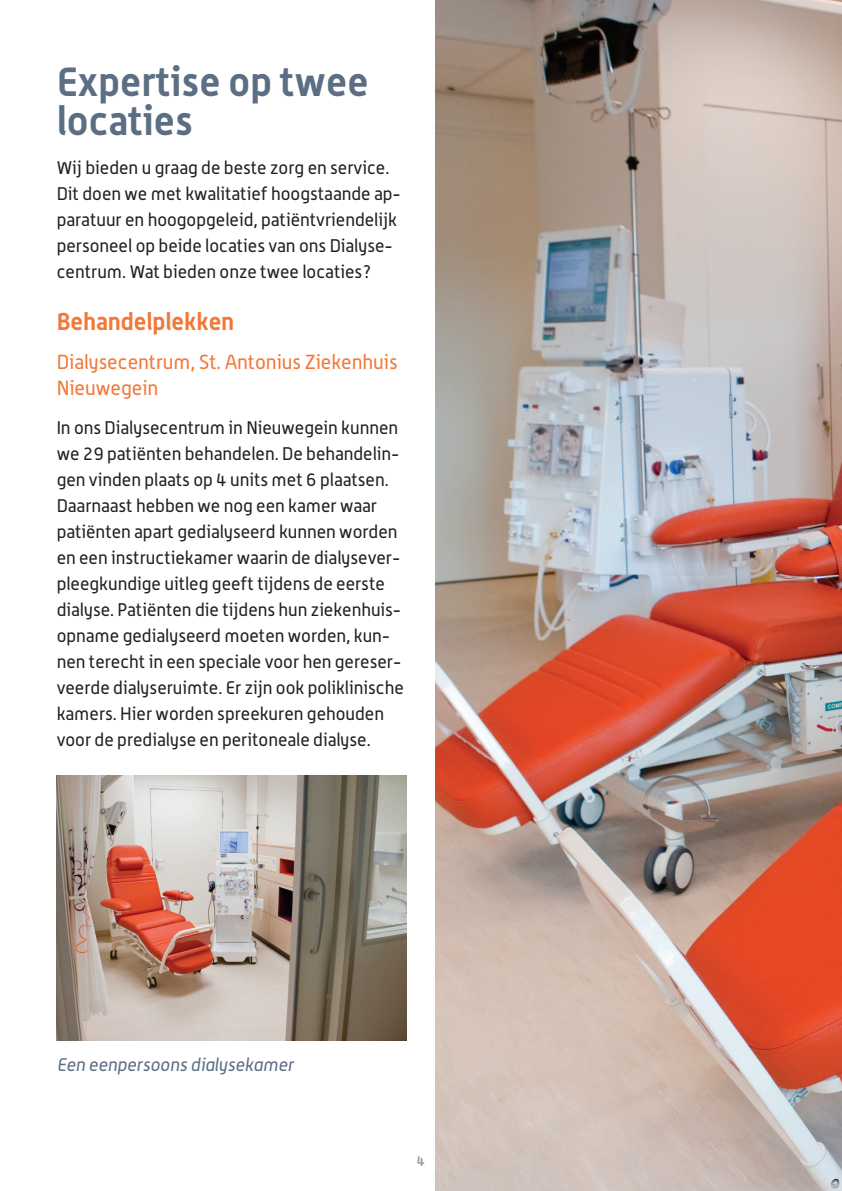
<style>
.page{position:relative;width:842px;height:1191px;background:#fff}
.page>*{position:absolute;margin:0;border:0;box-sizing:border-box;transform-origin:0 0}
.t1{font:700 40px/39px "Alwyn";letter-spacing:.005em;color:#5c6e83}
.t2{font:700 24px "Alwyn";color:#f37736}
.t3{font:20px/26px "Alwyn";color:#f37736}
.t4{font:18px/26px "Alwyn";color:#231f20}
.t5{font:italic 18px "Alwyn";color:#5c6e83}
.t6{font:700 14px "Alwyn";color:#9d9fa2}
</style>
<div class="page">
<img style="left:57px;top:775px;width:350px;height:265px">
<img style="left:435px;top:0;width:407px;height:1191px">
<h1 class="t1" style="left:57px;top:61px;width:313px">Expertise op twee locaties</h1>
<p class="t4" style="left:57px;top:154px;width:345px">Wij bieden u graag de beste zorg en service.<br>Dit doen we met kwalitatief hoogstaande ap&shy;paratuur en hoogopgeleid, patiëntvriendelijk personeel op beide locaties van ons Dialyse&shy;centrum. Wat bieden onze twee locaties?</p>
<h2 class="t2" style="left:57px;top:306px;width:179px">Behandelplekken</h2>
<p class="t3" style="left:57px;top:348px;width:342px">Dialysecentrum, St. Antonius Ziekenhuis<br>Nieuwegein</p>
<p class="t4" style="left:57px;top:414px;width:349px">In ons Dialysecentrum in Nieuwegein kunnen we 29 patiënten behandelen. De behandelin&shy;gen vinden plaats op 4 units met 6 plaatsen.<br>Daarnaast hebben we nog een kamer waar patiënten apart gedialyseerd kunnen worden en een instructiekamer waarin de dialysever&shy;pleegkundige uitleg geeft tijdens de eerste dialyse. Patiënten die tijdens hun ziekenhuis&shy;opname gedialyseerd moeten worden, kun&shy;nen terecht in een speciale voor hen gereser&shy;veerde dialyseruimte. Er zijn ook poliklinische kamers. Hier worden spreekuren gehouden voor de predialyse en peritoneale dialyse.</p>
<p class="t5" style="left:57px;top:1054px;width:238px">Een eenpersoons dialysekamer</p>
<p class="t6" style="left:417px;top:1152px;width:10px">4</p>
</div>
